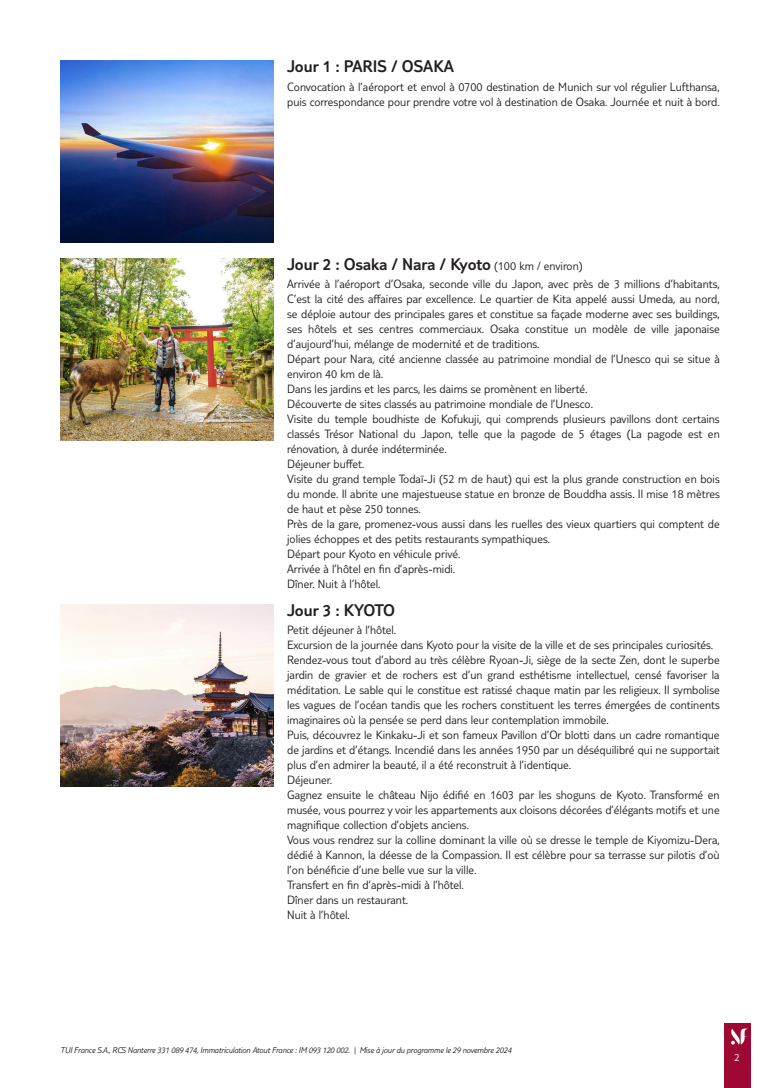
<style>
.page{position:relative;width:780px;height:1088px;background:#fff}
.page>*{position:absolute;margin:0;border:0;box-sizing:border-box;transform-origin:0 0}
.t1{font:300 17.5px "TUI Type";color:#231f20}
.t2{font:300 17.5px "TUI Type";letter-spacing:-.025em;color:#231f20}
.t3{font:300 12.5px/15px "TUI Type";color:#231f20}
.t4{font:300 11.25px "TUI Type";color:#fff}
.t5{font:italic 300 8.75px "TUI Type";letter-spacing:-.02em;color:#231f20}
.s1{font-size:12.5px}
</style>
<div class="page">
<div style="left:724px;top:1023px;width:26px;height:65px;background:#9e0832"></div>
<svg style="left:731px;top:1028px;width:17px;height:16px"></svg>
<img style="left:60px;top:60px;width:213px;height:182px">
<img style="left:60px;top:258px;width:213px;height:182px">
<img style="left:60px;top:604px;width:213px;height:182px">
<h1 class="t1" style="left:287px;top:56px;width:168px">Jour 1 : PARIS / OSAKA</h1>
<p class="t3" style="left:287px;top:79px;width:434px">Convocation à l’aéroport et envol à 0700 destination de Munich sur vol régulier Lufthansa, puis correspondance pour prendre votre vol à destination de Osaka. Journée et nuit à bord.</p>
<h1 class="t1" style="left:287px;top:254px;width:297px">Jour 2 : Osaka / Nara / Kyoto <span class="s1">(100 km / environ)</span></h1>
<p class="t3" style="left:287px;top:276px;width:434px">Arrivée à l’aéroport d’Osaka, seconde ville du Japon, avec près de 3 millions d’habitants, C’est la cité des affaires par excellence. Le quartier de Kita appelé aussi Umeda, au nord, se déploie autour des principales gares et constitue sa façade moderne avec ses buildings, ses hôtels et ses centres commerciaux. Osaka constitue un modèle de ville japonaise d’aujourd’hui, mélange de modernité et de traditions.<br>Départ pour Nara, cité ancienne classée au patrimoine mondial de l’Unesco qui se situe à environ 40 km de là.<br>Dans les jardins et les parcs, les daims se promènent en liberté.<br>Découverte de sites classés au patrimoine mondiale de l’Unesco.<br>Visite du temple boudhiste de Kofukuji, qui comprends plusieurs pavillons dont certains classés Trésor National du Japon, telle que la pagode de 5 étages (La pagode est en rénovation, à durée indéterminée.<br>Déjeuner buffet.<br>Visite du grand temple Todaï-Ji (52 m de haut) qui est la plus grande construction en bois du monde. Il abrite une majestueuse statue en bronze de Bouddha assis. Il mise 18 mètres de haut et pèse 250 tonnes.<br>Près de la gare, promenez-vous aussi dans les ruelles des vieux quartiers qui comptent de jolies échoppes et des petits restaurants sympathiques.<br>Départ pour Kyoto en véhicule privé.<br>Arrivée à l’hôtel en fin d’après-midi.<br>Dîner. Nuit à l’hôtel.</p>
<h1 class="t2" style="left:287px;top:600px;width:110px">Jour 3 : KYOTO</h1>
<p class="t3" style="left:287px;top:622px;width:434px">Petit déjeuner à l’hôtel.<br>Excursion de la journée dans Kyoto pour la visite de la ville et de ses principales curiosités.<br>Rendez-vous tout d’abord au très célèbre Ryoan-Ji, siège de la secte Zen, dont le superbe jardin de gravier et de rochers est d’un grand esthétisme intellectuel, censé favoriser la méditation. Le sable qui le constitue est ratissé chaque matin par les religieux. Il symbolise les vagues de l’océan tandis que les rochers constituent les terres émergées de continents imaginaires où la pensée se perd dans leur contemplation immobile.<br>Puis, découvrez le Kinkaku-Ji et son fameux Pavillon d’Or blotti dans un cadre romantique de jardins et d’étangs. Incendié dans les années 1950 par un déséquilibré qui ne supportait plus d’en admirer la beauté, il a été reconstruit à l’identique.<br>Déjeuner.<br>Gagnez ensuite le château Nijo édifié en 1603 par les shoguns de Kyoto. Transformé en musée, vous pourrez y voir les appartements aux cloisons décorées d’élégants motifs et une magnifique collection d’objets anciens.<br>Vous vous rendrez sur la colline dominant la ville où se dresse le temple de Kiyomizu-Dera, dédié à Kannon, la déesse de la Compassion. Il est célèbre pour sa terrasse sur pilotis d’où l’on bénéficie d’une belle vue sur la ville.<br>Transfert en fin d’après-midi à l’hôtel.<br>Dîner dans un restaurant.<br>Nuit à l’hôtel.</p>
<p class="t5" style="left:60px;top:1045px;width:452px">TUI France S.A., RCS Nanterre 331 089 474, Immatriculation Atout France : IM 093 120 002. | Mise à jour du programme le 29 novembre 2024</p>
<p class="t4" style="left:734px;top:1050px;width:7px">2</p>
</div>
